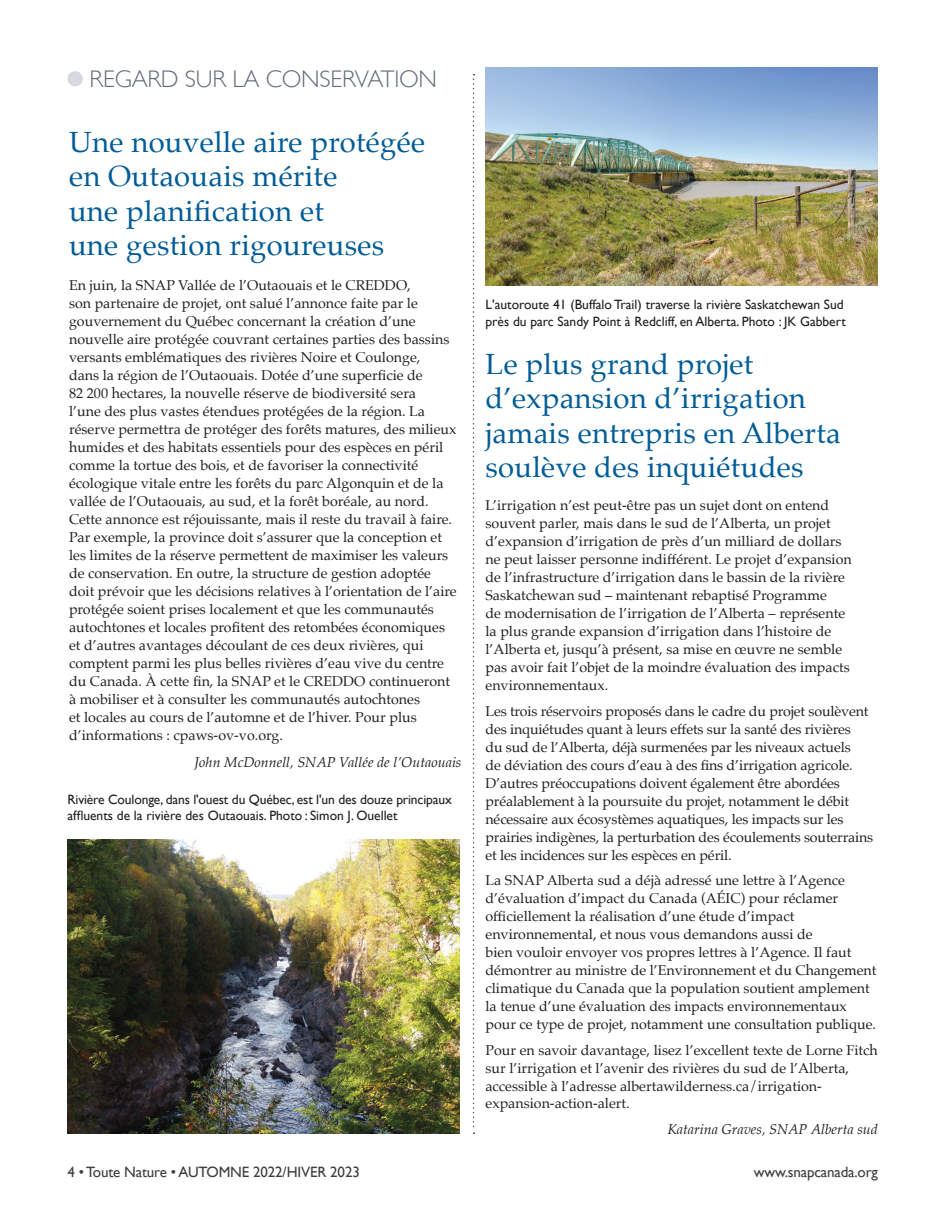
<style>
.page{position:relative;width:932px;height:1215px;background:#fff}
.page>*{position:absolute;margin:0;border:0;box-sizing:border-box;transform-origin:0 0}
.t1{font:29.25px/34.5px "Palatino";letter-spacing:.01em;color:#015c97}
.t2{font:300 24px "Gill Sans";letter-spacing:-.01em;color:#646d7c}
.t3{font:15px "Gill Sans";letter-spacing:-.01em;color:#3e3e3f}
.t4{font:14.25px/18px "Palatino";color:#231f20}
.t5{font:italic 14.25px "Palatino";color:#231f20}
.t6{font:13.5px/16.5px "Gill Sans";color:#231f20}
</style>
<div class="page">
<img style="left:485px;top:68px;width:393px;height:218px">
<img style="left:68px;top:839px;width:392px;height:295px">
<svg style="left:472px;top:74px;width:2px;height:1060px"></svg>
<div style="left:68px;top:71px;width:15px;height:15px;background:#d6d9df;border-radius:8px"></div>
<h2 class="t2" style="left:90px;top:65px;width:349px">REGARD SUR LA CONSERVATION</h2>
<h1 class="t1" style="left:69px;top:125px;width:357px">Une nouvelle aire protégée en Outaouais mérite<br>une planification et<br>une gestion rigoureuses</h1>
<p class="t4" style="left:69px;top:276px;width:389px">En juin, la SNAP Vallée de l’Outaouais et le CREDDO,<br>son partenaire de projet, ont salué l’annonce faite par le gouvernement du Québec concernant la création d’une nouvelle aire protégée couvrant certaines parties des bassins versants emblématiques des rivières Noire et Coulonge,<br>dans la région de l’Outaouais. Dotée d’une superficie de<br>82 200 hectares, la nouvelle réserve de biodiversité sera<br>l’une des plus vastes étendues protégées de la région. La réserve permettra de protéger des forêts matures, des milieux humides et des habitats essentiels pour des espèces en péril comme la tortue des bois, et de favoriser la connectivité écologique vitale entre les forêts du parc Algonquin et de la vallée de l’Outaouais, au sud, et la forêt boréale, au nord.<br>Cette annonce est réjouissante, mais il reste du travail à faire.<br>Par exemple, la province doit s’assurer que la conception et les limites de la réserve permettent de maximiser les valeurs de conservation. En outre, la structure de gestion adoptée doit prévoir que les décisions relatives à l’orientation de l’aire protégée soient prises localement et que les communautés autochtones et locales profitent des retombées économiques et d’autres avantages découlant de ces deux rivières, qui comptent parmi les plus belles rivières d’eau vive du centre du Canada. À cette fin, la SNAP et le CREDDO continueront à mobiliser et à consulter les communautés autochtones<br>et locales au cours de l’automne et de l’hiver. Pour plus d’informations : cpaws-ov-vo.org.</p>
<p class="t5" style="left:194px;top:750px;width:268px">John McDonnell, SNAP Vallée de l’Outaouais</p>
<p class="t6" style="left:68px;top:791px;width:386px">Rivière Coulonge, dans l'ouest du Québec, est l'un des douze principaux affluents de la rivière des Outaouais. Photo : Simon J. Ouellet</p>
<p class="t6" style="left:485px;top:296px;width:362px">L'autoroute 41 (Buffalo Trail) traverse la rivière Saskatchewan Sud près du parc Sandy Point à Redcliff, en Alberta. Photo : JK Gabbert</p>
<h1 class="t1" style="left:485px;top:346px;width:357px">Le plus grand projet d’expansion d’irrigation jamais entrepris en Alberta soulève des inquiétudes</h1>
<p class="t4" style="left:485px;top:496px;width:368px">L’irrigation n’est peut-être pas un sujet dont on entend souvent parler, mais dans le sud de l’Alberta, un projet d’expansion d’irrigation de près d’un milliard de dollars ne peut laisser personne indifférent. Le projet d’expansion de l’infrastructure d’irrigation dans le bassin de la rivière Saskatchewan sud – maintenant rebaptisé Programme<br>de modernisation de l’irrigation de l’Alberta – représente la plus grande expansion d’irrigation dans l’histoire de l’Alberta et, jusqu’à présent, sa mise en œuvre ne semble pas avoir fait l’objet de la moindre évaluation des impacts environnementaux.</p>
<p class="t4" style="left:485px;top:702px;width:389px">Les trois réservoirs proposés dans le cadre du projet soulèvent des inquiétudes quant à leurs effets sur la santé des rivières<br>du sud de l’Alberta, déjà surmenées par les niveaux actuels<br>de déviation des cours d’eau à des fins d’irrigation agricole.<br>D’autres préoccupations doivent également être abordées préalablement à la poursuite du projet, notamment le débit nécessaire aux écosystèmes aquatiques, les impacts sur les prairies indigènes, la perturbation des écoulements souterrains et les incidences sur les espèces en péril.</p>
<p class="t4" style="left:485px;top:871px;width:392px">La SNAP Alberta sud a déjà adressé une lettre à l’Agence d’évaluation d’impact du Canada (AÉIC) pour réclamer officiellement la réalisation d’une étude d’impact environnemental, et nous vous demandons aussi de<br>bien vouloir envoyer vos propres lettres à l’Agence. Il faut démontrer au ministre de l’Environnement et du Changement climatique du Canada que la population soutient amplement la tenue d’une évaluation des impacts environnementaux pour ce type de projet, notamment une consultation publique.</p>
<p class="t4" style="left:485px;top:1041px;width:394px">Pour en savoir davantage, lisez l’excellent texte de Lorne Fitch sur l’irrigation et l’avenir des rivières du sud de l’Alberta, accessible à l’adresse albertawilderness.ca/irrigation&shy;expansion-action-alert.</p>
<p class="t5" style="left:667px;top:1117px;width:212px">Katarina Graves, SNAP Alberta sud</p>
<p class="t3" style="left:68px;top:1164px;width:294px">4 • Toute Nature • AUTOMNE 2022/HIVER 2023</p>
<p class="t3" style="left:753px;top:1164px;width:126px">www.snapcanada.org</p>
</div>
